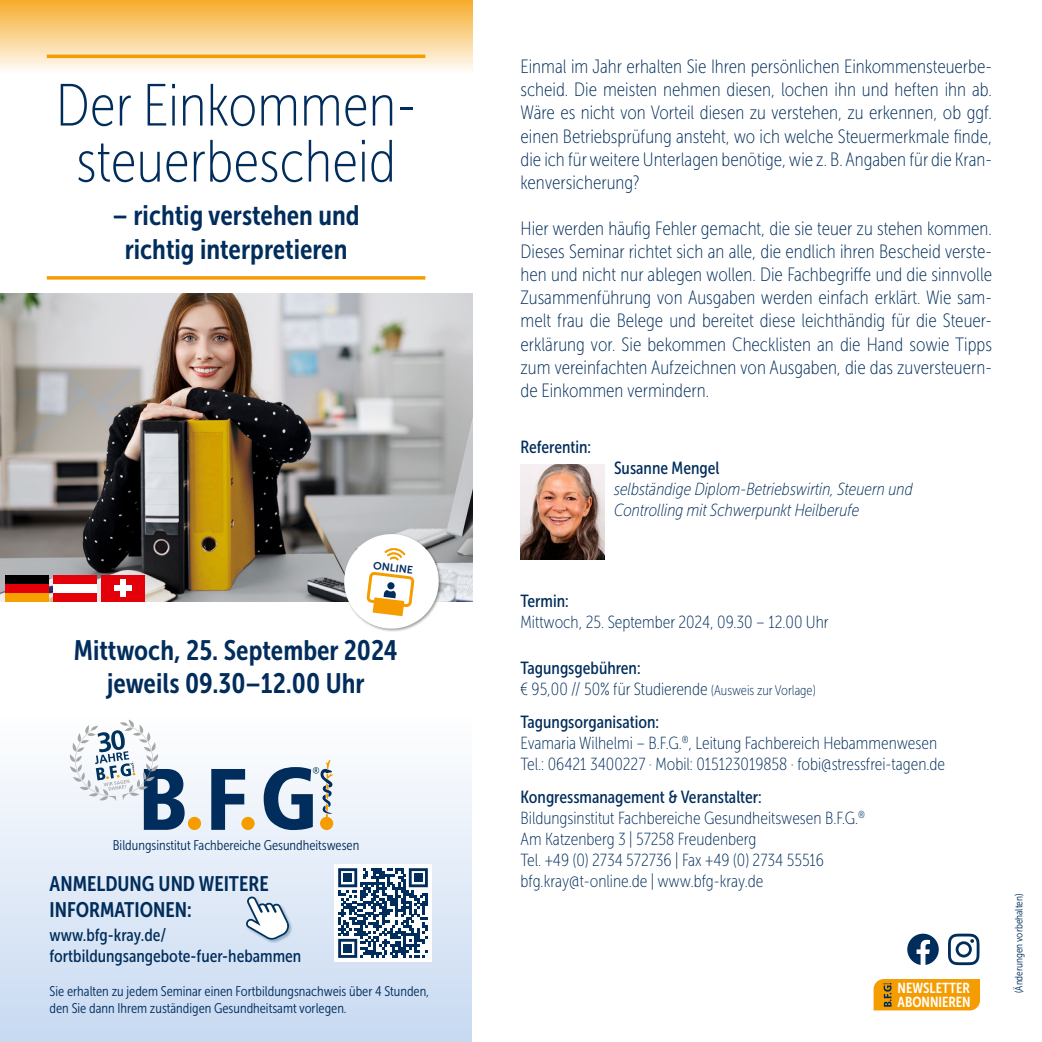
<style>
.page{position:relative;width:1042px;height:1042px;background:#fff}
.page>*{position:absolute;margin:0;border:0;box-sizing:border-box;transform-origin:0 0}
.t1{font:59.5px/56px "Museo Sans Cond 100";color:#002d5c;text-align:center}
.t2{font:28px/33.6px "Museo Sans Cond 700";color:#002d5c;text-align:center}
.t3{font:21px/25.2px "Museo Sans Cond 700";color:#002d5c}
.t4{font:19.25px/23.1px "Museo Sans Cond 100";color:#002d5c;text-align:justify}
.t5{font:17.5px/21px "Museo Sans Cond 100";color:#002d5c}
.t6{font:17.5px/21px "Museo Sans Cond 500";color:#002d5c}
.t7{font:italic 17.5px/21px "Museo Sans Cond 100";color:#002d5c}
.t8{font:14.53px/13.3px "Museo Sans Cond 700";color:#fff}
.t9{font:14px/16.8px "Museo Sans Cond 300";color:#002d5c}
.t10{font:10.67px "Museo Sans 700";color:#002d5c}
.t11{font:10.5px "Museo Sans Cond 300";color:#002d5c}
.s1{font-size:14px}
</style>
<div class="page">
<div style="left:0;top:717px;width:471px;height:325px;background:linear-gradient(to bottom,#fefefe,#c7d9f1)"></div>
<img style="left:0;top:294px;width:472px;height:307px">
<svg style="left:211px;top:769px;width:34px;height:61px"></svg>
<div style="left:188px;top:817px;width:13px;height:13px;background:#f59c00;border-radius:50%"></div>
<div style="left:241px;top:817px;width:14px;height:13px;background:#f59c00;border-radius:50%"></div>
<svg style="left:264px;top:759px;width:69px;height:71px"></svg>
<svg style="left:907px;top:933px;width:32px;height:32px"></svg>
<svg style="left:948px;top:933px;width:31px;height:32px"></svg>
<svg style="left:873px;top:979px;width:107px;height:31px;background:#ee9a07"></svg>
<div style="left:334px;top:864px;width:98px;height:98px;background:#fff"></div>
<svg style="left:338px;top:868px;width:90px;height:90px"></svg>
<div style="left:344px;top:873px;width:8px;height:9px;background:#002d5c"></div>
<div style="left:414px;top:873px;width:8px;height:9px;background:#002d5c"></div>
<div style="left:344px;top:944px;width:8px;height:8px;background:#002d5c"></div>
<div style="left:246px;top:896px;width:47px;height:47px;background:#00325e;opacity:.3"></div>
<svg style="left:246px;top:896px;width:43px;height:44px"></svg>
<svg style="left:47px;top:276px;width:378px;height:4px;background:#f6a81f"></svg>
<svg style="left:0;top:0;width:472px;height:71px;background:#f9cf87"></svg>
<div style="left:5px;top:575px;width:43px;height:9px;background:#000"></div>
<div style="left:5px;top:584px;width:43px;height:9px;background:#e3000b"></div>
<div style="left:5px;top:593px;width:43px;height:8px;background:#f6a000"></div>
<div style="left:53px;top:593px;width:43px;height:8px;background:#e3000b"></div>
<div style="left:53px;top:584px;width:43px;height:9px;background:#fff"></div>
<div style="left:53px;top:575px;width:43px;height:9px;background:#e3000b"></div>
<div style="left:101px;top:593px;width:44px;height:8px;background:#e3000b"></div>
<div style="left:101px;top:584px;width:44px;height:9px;background:#e3000b"></div>
<div style="left:101px;top:575px;width:44px;height:9px;background:#e3000b"></div>
<div style="left:114px;top:586px;width:18px;height:5px;background:#fff"></div>
<div style="left:120px;top:580px;width:6px;height:17px;background:#fff"></div>
<svg style="left:331px;top:521px;width:117px;height:111px"></svg>
<svg style="left:70px;top:719px;width:115px;height:111px"></svg>
<img style="left:520px;top:465px;width:84px;height:94px">
<h1 class="t1" style="left:56px;top:78px;width:362px">Der Einkommen&shy;steuerbescheid</h1>
<h2 class="t2" style="left:112px;top:199px;width:249px">– richtig verstehen und richtig interpretieren</h2>
<p class="t10" style="left:334px;top:555px;width:82px;rotate:7deg">ONLINEONLINE</p>
<h2 class="t2" style="left:74px;top:633px;width:325px">Mittwoch, 25. September 2024 jeweils 09.30–12.00 Uhr</h2>
<p class="t9" style="left:113px;top:837px;width:248px">Bildungsinstitut Fachbereiche Gesundheitswesen</p>
<p class="t3" style="left:50px;top:871px;width:220px">ANMELDUNG UND WEITERE<br>INFORMATIONEN:</p>
<p class="t6" style="left:50px;top:924px;width:253px">www.bfg-kray.de/ fortbildungsangebote-fuer-hebammen</p>
<p class="t9" style="left:50px;top:983px;width:381px">Sie erhalten zu jedem Seminar einen Fortbildungsnachweis über 4 Stunden, den Sie dann Ihrem zuständigen Gesundheitsamt vorlegen.</p>
<p class="t4" style="left:520px;top:55px;width:473px">Einmal im Jahr erhalten Sie Ihren persönlichen Einkommensteuerbe&shy;scheid. Die meisten nehmen diesen, lochen ihn und heften ihn ab.<br>Wäre es nicht von Vorteil diesen zu verstehen, zu erkennen, ob ggf. einen Betriebsprüfung ansteht, wo ich welche Steuermerkmale finde, die ich für weitere Unterlagen benötige, wie z. B. Angaben für die Kran&shy;kenversicherung?</p>
<p class="t4" style="left:520px;top:217px;width:473px">Hier werden häufig Fehler gemacht, die sie teuer zu stehen kommen.<br>Dieses Seminar richtet sich an alle, die endlich ihren Bescheid verste&shy;hen und nicht nur ablegen wollen. Die Fachbegriffe und die sinnvolle Zusammenführung von Ausgaben werden einfach erklärt. Wie sam&shy;melt frau die Belege und bereitet diese leichthändig für die Steuer&shy;erklärung vor. Sie bekommen Checklisten an die Hand sowie Tipps zum vereinfachten Aufzeichnen von Ausgaben, die das zuversteuern&shy;de Einkommen vermindern.</p>
<p class="t6" style="left:520px;top:437px;width:72px">Referentin:</p>
<p class="t6" style="left:614px;top:458px;width:107px">Susanne Mengel</p>
<p class="t7" style="left:614px;top:479px;width:300px">selbständige Diplom-Betriebswirtin, Steuern und<br>Controlling mit Schwerpunkt Heilberufe</p>
<p class="t6" style="left:520px;top:591px;width:50px">Termin:</p>
<p class="t5" style="left:520px;top:612px;width:310px">Mittwoch, 25. September 2024, 09.30 – 12.00 Uhr</p>
<p class="t6" style="left:520px;top:657px;width:121px">Tagungsgebühren:</p>
<p class="t5" style="left:520px;top:678px;width:297px">€ 95,00 // 50% für Studierende <span class="s1">(Ausweis zur Vorlage)</span></p>
<p class="t6" style="left:520px;top:711px;width:140px">Tagungsorganisation:</p>
<p class="t5" style="left:520px;top:732px;width:426px">Evamaria Wilhelmi – B.F.G.<sup>®</sup>, Leitung Fachbereich Hebammenwesen<br>Tel.: 06421 3400227 · Mobil: 015123019858 · fobi@stressfrei-tagen.de</p>
<p class="t6" style="left:520px;top:787px;width:243px">Kongressmanagement &amp; Veranstalter:</p>
<p class="t5" style="left:520px;top:808px;width:346px">Bildungsinstitut Fachbereiche Gesundheitswesen B.F.G.<sup>® </sup>Am Katzenberg 3 | 57258 Freudenberg<br>Tel. +49 (0) 2734 572736 | Fax +49 (0) 2734 55516 bfg.kray@t-online.de | www.bfg-kray.de</p>
<p class="t8" style="left:897px;top:981px;width:75px">NEWSLETTER<br>ABONNIEREN</p>
<p class="t11" style="left:1013px;top:993px;width:101px;rotate:-90deg">(Änderungen vorbehalten)</p>
</div>
